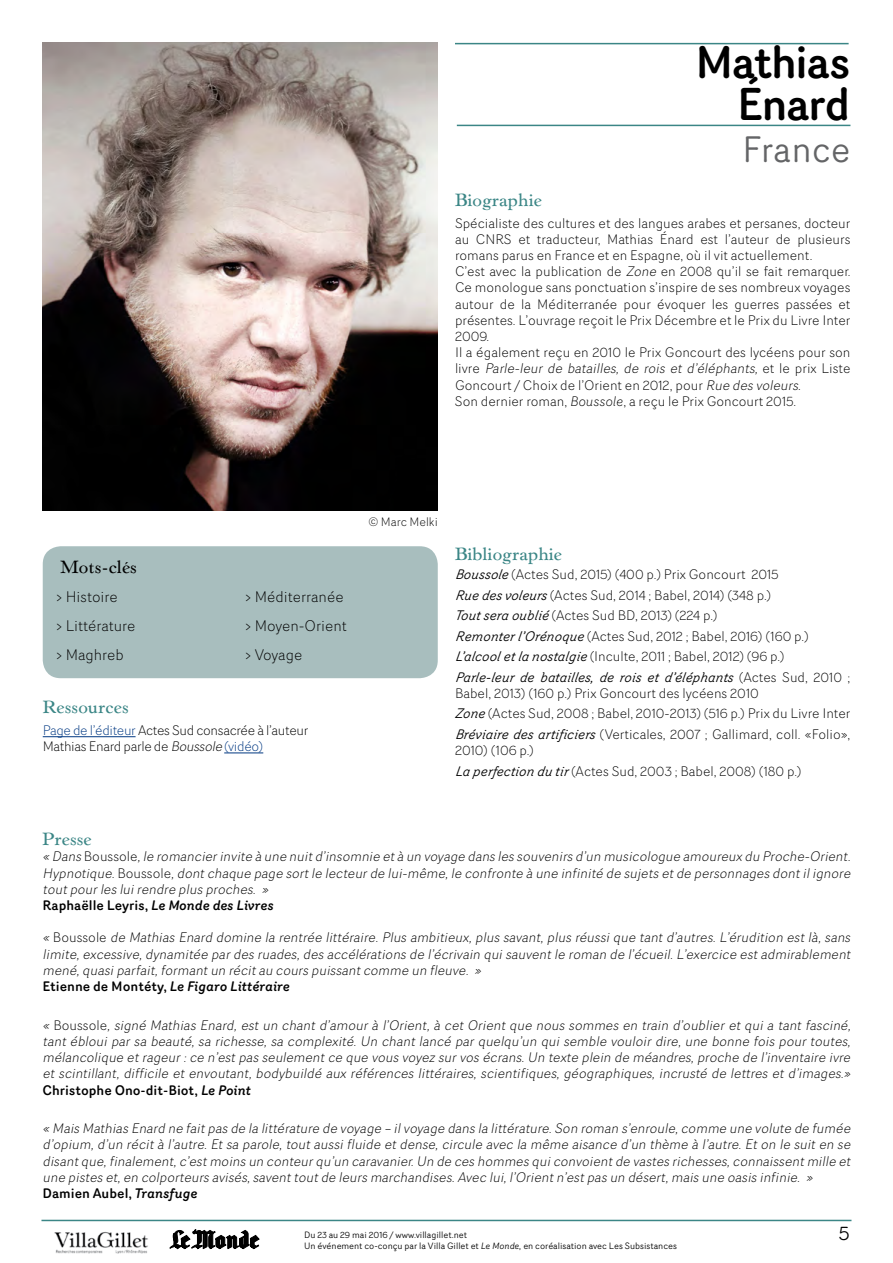
<style>
.page{position:relative;width:893px;height:1263px;background:#fff}
.page>*{position:absolute;margin:0;border:0;box-sizing:border-box;transform-origin:0 0}
.t1{font:500 45px/42px "Router";letter-spacing:-.035em;color:#000;text-align:right}
.t2{font:36px "Router";color:#646567}
.t3{font:19.5px "Router";color:#000}
.t4{font:600 18px "Horley Old Style";color:#3b8686}
.t5{font:600 18px "Horley Old Style";color:#000}
.t6{font:300 15px/29px "Router";color:#000}
.t7{font:italic 300 13.5px/16.2px "Router";color:#000}
.t8{font:300 13.5px/16.2px "Router";color:#000}
.t9{font:300 13.5px/16.2px "Router";letter-spacing:-.025em;color:#000}
.t10{font:300 12px "Router";color:#000}
.t11{font:9px "Router";color:#000}
.s1{font-style:italic}
.s2{color:#003882}
.s3{font-weight:400;font-style:italic}
.s4{font-style:normal}
.s5{font-weight:500;font-style:normal}
.s6{font-weight:500}
</style>
<div class="page">
<hr style="left:41px;top:1220px;width:810px;height:1px;background:#3b8686">
<img style="left:54px;top:1231px;width:94px;height:23px">
<svg style="left:169px;top:1229px;width:91px;height:21px"></svg>
<img style="left:43px;top:43px;width:395px;height:467px">
<div style="left:43px;top:546px;width:395px;height:132px;background:#a8bebe;border-radius:18px"></div>
<hr style="left:455px;top:43px;width:394px;height:1px;background:#3b8686">
<hr style="left:457px;top:125px;width:393px;height:1px;background:#3b8686">
<hr style="left:43px;top:736px;width:93px;height:1px;background:#003882">
<hr style="left:224px;top:753px;width:39px;height:1px;background:#003882">
<h1 class="t1" style="left:695px;top:40px;width:157px">Mathias<br>Énard</h1>
<h3 class="t4" style="left:455px;top:189px;width:88px">Biographie</h3>
<h2 class="t2" style="left:742px;top:123px;width:110px">France</h2>
<p class="t8" style="left:455px;top:214px;width:397px">Spécialiste des cultures et des langues arabes et persanes, docteur au CNRS et traducteur, Mathias Énard est l’auteur de plusieurs romans parus en France et en Espagne, où il vit actuellement.<br>C’est avec la publication de <span class="s1">Zone</span> en 2008 qu’il se fait remarquer.<br>Ce monologue sans ponctuation s’inspire de ses nombreux voyages autour de la Méditerranée pour évoquer les guerres passées et présentes. L’ouvrage reçoit le Prix Décembre et le Prix du Livre Inter 2009.<br>Il a également reçu en 2010 le Prix Goncourt des lycéens pour son l i v r e <span class="s1">Parle-leur de batailles, de rois et d’éléphants,</span> e t l e p r i x L i s t e Goncourt / Choix de l’Orient en 2012, pour <span class="s1">Rue desvoleurs</span>.<br>Son dernier roman, <span class="s1">Boussole</span>, a reçu le Prix Goncourt 2015.</p>
<h3 class="t5" style="left:60px;top:556px;width:79px">Mots-clés</h3>
<p class="t6" style="left:55px;top:581px;width:81px">&gt; Histoire<br>&gt; Littérature &gt; Maghreb</p>
<p class="t6" style="left:244px;top:581px;width:104px">&gt; Méditerranée &gt; Moyen-Orient &gt; Voyage</p>
<h3 class="t4" style="left:43px;top:696px;width:88px">Ressources</h3>
<p class="t9" style="left:43px;top:722px;width:267px"><span class="s2">Page de l’éditeur</span> Actes Sud consacrée à l’auteur<br>Mathias Enard parle de <span class="s1">Boussole</span><span class="s2">(vidéo)</span></p>
<p class="t10" style="left:368px;top:513px;width:71px">© Marc Melki</p>
<h3 class="t4" style="left:455px;top:543px;width:109px">Bibliographie</h3>
<p class="t8" style="left:455px;top:564px;width:397px;line-height:20.4px"><span class="s3">Boussole</span>(Actes Sud, 2015) (400 p.) Prix Goncourt 2015<br><span class="s3">Rue desvoleurs</span>(Actes Sud, 2014 ; Babel, 2014) (348 p.)<br><span class="s3">Toutsera oublié</span>(Actes Sud BD, 2013) (224 p.)<br><span class="s3">Remonterl’Orénoque</span>(Actes Sud, 2012 ; Babel, 2016) (160 p.)<br><span class="s3">L’alcooletla nostalgie</span>(Inculte, 2011 ; Babel, 2012) (96 p.)<br><span class="s3">Parle-leur de batailles, de rois et d’éléphants</span> (A c t e s S u d , 2 0 1 0 ;</p>
<p class="t8" style="left:455px;top:682px;width:397px;line-height:20.4px">Babel, 2013) (160 p.) Prix Goncourt des lycéens 2010<br><span class="s3">Zone</span> (Actes Sud, 2008 ; Babel, 2010-2013) (516 p.) Prix du Livre Inter<br><span class="s3">Bréviaire des artificiers</span>(Verticales, 2007 ; Gallimard, coll. «Folio»,</p>
<p class="t8" style="left:455px;top:740px;width:348px;line-height:20.4px">2010) (106 p.)<br><span class="s3">La perfection du tir</span>(Actes Sud, 2003 ; Babel, 2008) (180 p.)</p>
<h3 class="t4" style="left:43px;top:828px;width:51px">Presse</h3>
<p class="t7" style="left:43px;top:848px;width:813px">« Dans<span class="s4">B o u s s o l e</span> ,le romancierinvite à une nuitd’insomnie età un voyage danslessouvenirsd’un musicologue amoureux du Proche-Orient.<br>Hypnotique.<span class="s4">B o u s s o l e</span> ,dontchaque page sortle lecteurde lui-même,le confronte à une infinité de sujetsetde personnagesdontilignore toutpourlesluirendre plusproches. »<br><span class="s5">Raphaëlle Leyris,</span> <span class="s6">Le Monde des Livres</span></p>
<p class="t7" style="left:43px;top:929px;width:813px">« <span class="s4">B o u s s o l e</span> de MathiasEnard domine la rentrée littéraire.Plusambitieux,plussavant,plusréussique tantd’autres.L’érudition estlà,sans limite,excessive,dynamitée pardesruades,desaccélérationsde l’écrivain quisauventle roman de l’écueil.L’exercice estadmirablement mené,quasiparfait,formantun récitau courspuissantcomme un fleuve. »<br><span class="s5">Etienne de Montéty,</span> <span class="s6">Le Figaro Littéraire</span></p>
<p class="t7" style="left:43px;top:1016px;width:813px;text-align:justify">« <span class="s4">B o u s s o l e</span> ,signé MathiasEnard,estun chantd’amourà l’Orient,à cetOrientque noussommesen train d’oublieretquia tantfasciné, tantéblouiparsa beauté,sa richesse,sa complexité.Un chantlancé parquelqu’un quisemble vouloirdire,une bonne foispourtoutes, mélancolique etrageur:ce n’estpasseulementce que vousvoyezsurvosécrans.Un texte plein de méandres,proche de l’inventaire ivre et scintillant, difficile et envoutant, bodybuildé aux références littéraires, scientifiques, géographiques, incrusté de lettres et d’images.» <span class="s5">Christophe Ono-dit-Biot,</span> <span class="s6">Le Point</span></p>
<p class="t7" style="left:43px;top:1120px;width:813px">« MaisMathiasEnard ne faitpasde la littérature de voyage – ilvoyage dansla littérature.Son roman s’enroule,comme une volute de fumée d’opium,d’un récità l’autre.Etsa parole,toutaussifluide etdense,circule avec la même aisance d’un thème à l’autre.Eton le suiten se disantque,finalement,c’estmoinsun conteurqu’un caravanier.Un de ceshommesquiconvoientde vastesrichesses,connaissentmille et une pisteset,en colporteursavisés,saventtoutde leursmarchandises.Avec lui,l’Orientn’estpasun désert,maisune oasisinfinie. » <span class="s5">Damien Aubel,</span> <span class="s6">Transfuge</span></p>
<p class="t11" style="left:304px;top:1228px;width:165px">Du 23 au 29 mai 2016 / www.villagillet.net</p>
<h3 class="t3" style="left:839px;top:1219px;width:12px">5</h3>
<p class="t11" style="left:304px;top:1239px;width:374px">Un événement co-conçu par la Villa Gillet et <span class="s1">Le Monde,</span> en coréalisation avec Les Subsistances</p>
</div>
